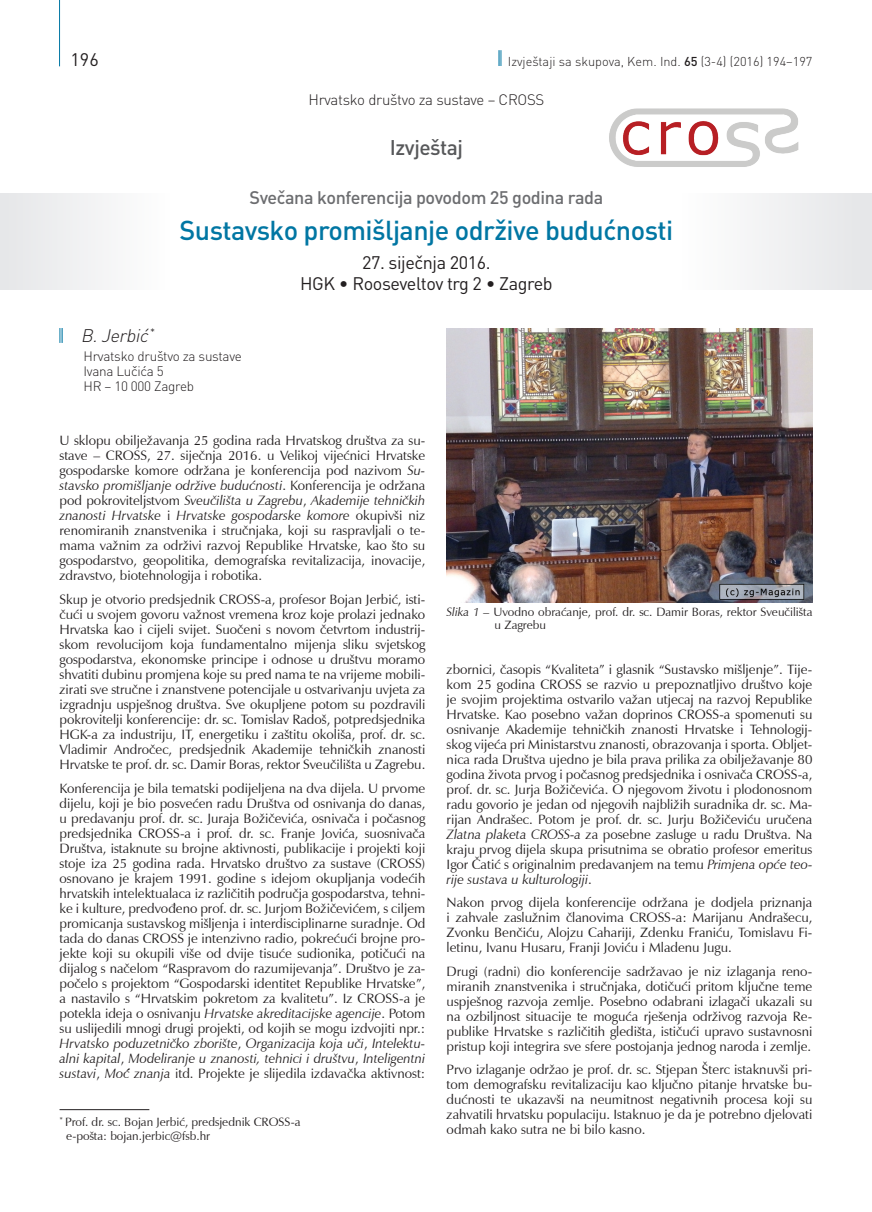
<style>
.page{position:relative;width:872px;height:1212px;background:#fff}
.page>*{position:absolute;margin:0;border:0;box-sizing:border-box;transform-origin:0 0}
._26_Tekst_rubrike{font:500 27px "DIN Pro";letter-spacing:-.02em;color:#0076a3}
._26_Tekst_rubrike-2{font:500 21px "DIN Pro";letter-spacing:-.025em;color:#57585a}
._26_Tekst_rubrike-3{font:18px/21px "DIN Pro";letter-spacing:-.025em;color:#231f20;text-align:center}
._26_Tekst_rubrike-4{font:500 18px "DIN Pro";letter-spacing:-.025em;color:#6c6d70}
._24_Autor_rubrike{font:italic 300 18px "DIN Pro";color:#231f20}
._26_Tekst_rubrike-5{font:300 15px "DIN Pro";letter-spacing:-.02em;color:#231f20}
._26_Tekst_rubrike-6{font:13.5px/15px "Zapf Humanist Roman KUI";color:#231f20;text-align:justify}
._25_Adresa_autora_ru{font:300 13.5px/15px "DIN Pro";letter-spacing:-.02em;color:#231f20}
.t1{font:300 12.75px "DIN Pro";color:#231f20}
._12_POTPIS_-_SLIKA{font:12px/13.5px "Zapf Humanist Roman KUI";color:#231f20}
._06_AUTOR_ZA_DOPISIV{font:12px "Zapf Humanist Roman KUI";color:#231f20}
.s1{font-weight:500}
.s2{font-weight:300}
.s3{font-family:"Zapf Humanist Italic KUI"}
</style>
<div class="page">
<hr style="left:59px;top:0;width:1px;height:66px;background:#0076a3">
<svg style="left:498px;top:50px;width:3px;height:16px"></svg>
<hr style="left:60px;top:1109px;width:89px;height:1px;background:#231f20">
<svg style="left:60px;top:328px;width:3px;height:15px"></svg>
<img style="left:446px;top:328px;width:366px;height:274px">
<div style="left:0;top:193px;width:170px;height:97px;background:#f1f2f3"></div>
<div style="left:682px;top:194px;width:190px;height:96px;background:#f1f2f3"></div>
<img style="left:609px;top:108px;width:190px;height:59px">
<p class="_26_Tekst_rubrike-3" style="left:71px;top:48px;width:30px">196</p>
<p class="t1" style="left:508px;top:53px;width:306px">Izvještaji sa skupova, Kem. Ind. <span class="s1">65</span> (3-4) (2016) 194–197</p>
<p class="_26_Tekst_rubrike-5" style="left:308px;top:89px;width:237px">Hrvatsko društvo za sustave – CROSS</p>
<p class="_26_Tekst_rubrike-2" style="left:390px;top:133px;width:74px">Izvještaj</p>
<p class="_26_Tekst_rubrike-4" style="left:249px;top:185px;width:355px">Svečana konferencija povodom 25 godina rada</p>
<p class="_26_Tekst_rubrike" style="left:179px;top:211px;width:495px">Sustavsko promišljanje održive budućnosti</p>
<p class="_26_Tekst_rubrike-3" style="left:300px;top:251px;width:254px">27. siječnja 2016.<br>HGK <span class="s2">•</span> Rooseveltov trg 2 <span class="s2">•</span> Zagreb</p>
<p class="_24_Autor_rubrike" style="left:81px;top:323px;width:76px">B.Jerbić<sup>*</sup></p>
<p class="_25_Adresa_autora_ru" style="left:84px;top:348px;width:160px">Hrvatsko društvo za sustave<br>Ivana Lučića 5<br>HR – 10 000 Zagreb</p>
<p class="_26_Tekst_rubrike-6" style="left:60px;top:434px;width:367px">U sklopu obilježavanja 25 godina rada Hrvatskog društva za su&shy;stave – CROSS, 27. siječnja 2016. u Velikoj vijećnici Hrvatske gospodarske komore održana je konferencija pod nazivom <span class="s3">Su&shy;stavsko promišljanje održive budućnosti</span>. Konferencija je održana pod pokroviteljstvom <span class="s3">Sveučilišta u Zagrebu</span>, <span class="s3">Akademije tehničkih znanosti Hrvatske</span> i <span class="s3">Hrvatske gospodarske komore</span> okupivši niz renomiranih znanstvenika i stručnjaka, koji su raspravljali o te&shy;mama važnim za održivi razvoj Republike Hrvatske, kao što su gospodarstvo, geopolitika, demografska revitalizacija, inovacije, zdravstvo, biotehnologija i robotika.</p>
<p class="_26_Tekst_rubrike-6" style="left:60px;top:593px;width:367px">Skup je otvorio predsjednik CROSS-a, profesor Bojan Jerbić, isti&shy;čući u svojem govoru važnost vremena kroz koje prolazi jednako Hrvatska kao i cijeli svijet. Suočeni s novom četvrtom industrij&shy;skom revolucijom koja fundamentalno mijenja sliku svjetskog gospodarstva, ekonomske principe i odnose u društvu moramo shvatiti dubinu promjena koje su pred nama te na vrijeme mobili&shy;zirati sve stručne i znanstvene potencijale u ostvarivanju uvjeta za izgradnju uspješnog društva. Sve okupljene potom su pozdravili pokrovitelji konferencije: dr. sc. Tomislav Radoš, potpredsjednika HGK-a za industriju, IT, energetiku i zaštitu okoliša, prof. dr. sc.<br>Vladimir Andročec, predsjednik Akademije tehničkih znanosti Hrvatske te prof. dr. sc. Damir Boras, rektor Sveučilišta u Zagrebu.</p>
<p class="_26_Tekst_rubrike-6" style="left:60px;top:781px;width:367px">Konferencija je bila tematski podijeljena na dva dijela. U prvome dijelu, koji je bio posvećen radu Društva od osnivanja do danas, u predavanju prof. dr. sc. Juraja Božičevića, osnivača i počasnog predsjednika CROSS-a i prof. dr. sc. Franje Jovića, suosnivača Društva, istaknute su brojne aktivnosti, publikacije i projekti koji stoje iza 25 godina rada. Hrvatsko društvo za sustave (CROSS) osnovano je krajem 1991. godine s idejom okupljanja vodećih hrvatskih intelektualaca iz različitih područja gospodarstva, tehni&shy;ke i kulture, predvođeno prof. dr. sc. Jurjom Božičevićem, s ciljem promicanja sustavskog mišljenja i interdisciplinarne suradnje. Od tada do danas CROSS je intenzivno radio, pokrećući brojne pro&shy;jekte koji su okupili više od dvije tisuće sudionika, potičući na dijalog s načelom “Raspravom do razumijevanja”. Društvo je za&shy;počelo s projektom “Gospodarski identitet Republike Hrvatske”, a nastavilo s “Hrvatskim pokretom za kvalitetu”. Iz CROSS-a je potekla ideja o osnivanju <span class="s3">Hrvatske akreditacijske agencije</span>. Potom su uslijedili mnogi drugi projekti, od kojih se mogu izdvojiti npr.:<br><span class="s3">Hrvatsko poduzetničko zborište</span>, <span class="s3">Organizacija koja uči</span>, <span class="s3">Intelektu&shy;alni kapital</span>, <span class="s3">Modeliranje u znanosti, tehnici i društvu</span>, <span class="s3">Inteligentni sustavi</span>, <span class="s3">Moć́ znanja</span> itd. Projekte je slijedila izdavačka aktivnost:</p>
<p class="_06_AUTOR_ZA_DOPISIV" style="left:60px;top:1114px;width:242px"><sup>*</sup> Prof. dr. sc. Bojan Jerbić, predsjednik CROSS-a</p>
<p class="_06_AUTOR_ZA_DOPISIV" style="left:66px;top:1127px;width:146px">e-pošta: bojan.jerbic@fsb.hr</p>
<p class="_12_POTPIS_-_SLIKA" style="left:494px;top:606px;width:319px;text-indent:-48px"><span class="s3">Slika 1 –</span> Uvodno obraćanje, prof. dr. sc. Damir Boras, rektor Sveučilišta u Zagrebu</p>
<p class="_26_Tekst_rubrike-6" style="left:446px;top:662px;width:367px">zbornici, časopis “Kvaliteta” i glasnik “Sustavsko mišljenje”. Tije&shy;kom 25 godina CROSS se razvio u prepoznatljivo društvo koje je svojim projektima ostvarilo važan utjecaj na razvoj Republike Hrvatske. Kao posebno važan doprinos CROSS-a spomenuti su osnivanje Akademije tehničkih znanosti Hrvatske i Tehnologij&shy;skog vijeća pri Ministarstvu znanosti, obrazovanja i sporta. Obljet&shy;nica rada Društva ujedno je bila prava prilika za obilježavanje 80 godina života prvog i počasnog predsjednika i osnivača CROSS-a, prof. dr. sc. Jurja Božičevića. O njegovom životu i plodonosnom radu govorio je jedan od njegovih najbližih suradnika dr. sc. Ma&shy;rijan Andrašec. Potom je prof. dr. sc. Jurju Božičeviću uručena <span class="s3">Zlatna plaketa CROSS-a</span> za posebne zasluge u radu Društva. Na kraju prvog dijela skupa prisutnima se obratio profesor emeritus Igor Čatić s originalnim predavanjem na temu <span class="s3">Primjena opće teo&shy;rije sustava u kulturologiji</span>.</p>
<p class="_26_Tekst_rubrike-6" style="left:446px;top:896px;width:367px">Nakon prvog dijela konferencije održana je dodjela priznanja i zahvale zaslužnim članovima CROSS-a: Marijanu Andrašecu, Zvonku Benčiću, Alojzu Cahariji, Zdenku Franiću, Tomislavu Fi&shy;letinu, Ivanu Husaru, Franji Joviću i Mladenu Jugu.</p>
<p class="_26_Tekst_rubrike-6" style="left:446px;top:964px;width:367px">Drugi (radni) dio konferencije sadržavao je niz izlaganja reno&shy;miranih znanstvenika i stručnjaka, dotičući pritom ključne teme uspješnog razvoja zemlje. Posebno odabrani izlagači ukazali su na ozbiljnost situacije te moguća rješenja održivog razvoja Re&shy;publike Hrvatske s različitih gledišta, ističući upravo sustavnosni pristup koji integrira sve sfere postojanja jednog naroda i zemlje.</p>
<p class="_26_Tekst_rubrike-6" style="left:446px;top:1063px;width:367px">Prvo izlaganje održao je prof. dr. sc. Stjepan Šterc istaknuvši pri&shy;tom demografsku revitalizaciju kao ključno pitanje hrvatske bu&shy;dućnosti te ukazavši na neumitnost negativnih procesa koji su zahvatili hrvatsku populaciju. Istaknuo je da je potrebno djelovati odmah kako sutra ne bi bilo kasno.</p>
</div>
